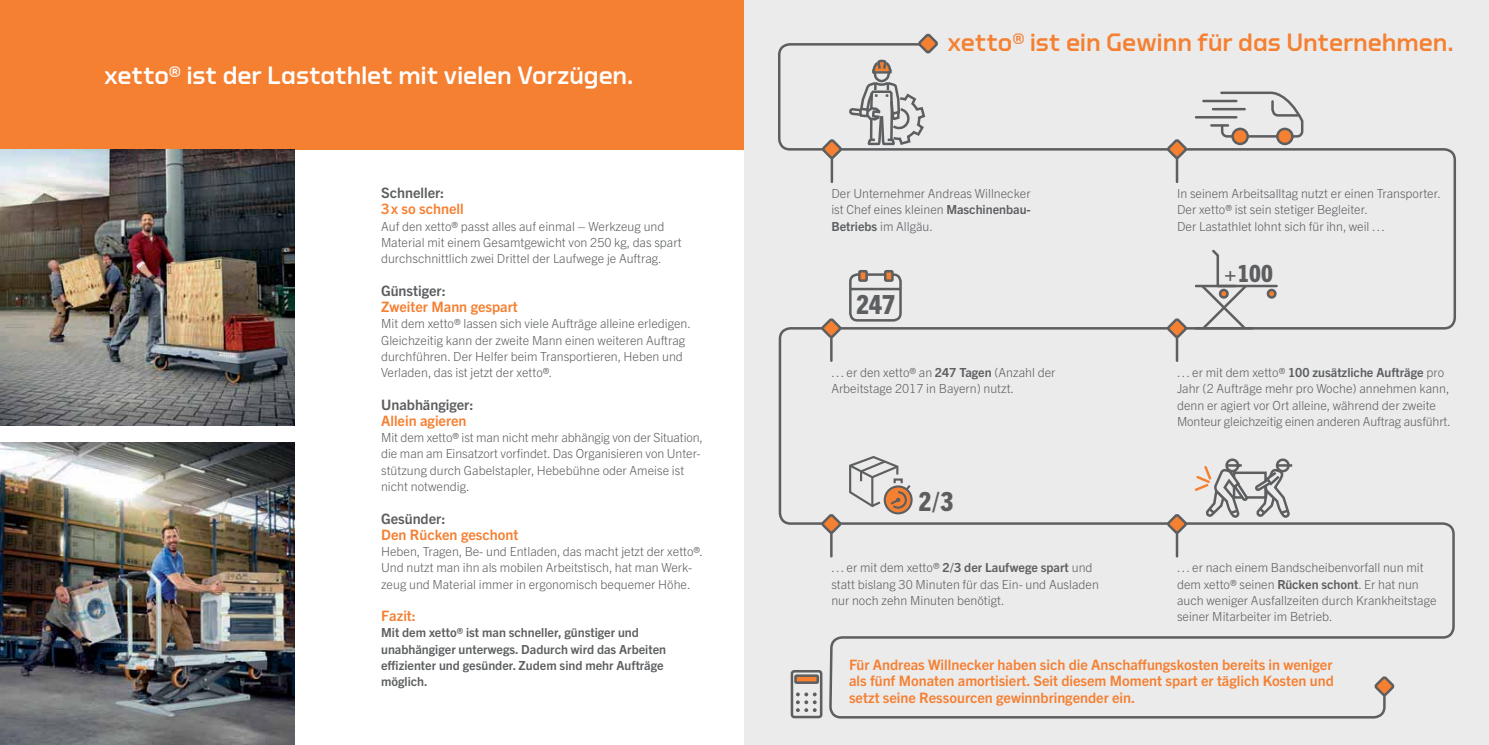
<style>
.page{position:relative;width:1489px;height:745px;background:#fff}
.page>*{position:absolute;margin:0;border:0;box-sizing:border-box;transform-origin:0 0}
.t1{font:800 condensed 26.38px "Trade Gothic Next LT Pro";color:#5c5e60}
.t2{font:500 25px "Torque";letter-spacing:-.005em;color:#fff}
.t3{font:500 25px "Torque";color:#f58032}
.t4{font:800 condensed 23.75px "Trade Gothic Next LT Pro";color:#5c5e60}
.t5{font:700 14.38px/16.2px "Trade Gothic Next LT Pro";color:#f58032;text-align:justify}
.t6{font:700 14.38px "Trade Gothic Next LT Pro";color:#5c5e60}
.t7{font:300 12.5px/16.2px "Trade Gothic Next LT Pro";color:#5c5e60}
.t8{font:700 12.5px/16.2px "Trade Gothic Next LT Pro";color:#5c5e60}
.s1{font-weight:700}
</style>
<div class="page">
<div style="left:0;top:0;width:744px;height:149px;background:#f58032"></div>
<div style="left:744px;top:0;width:744px;height:744px;background:#ebebec"></div>
<img style="left:0;top:149px;width:294px;height:276px">
<img style="left:0;top:442px;width:294px;height:302px">
<svg style="left:778px;top:43px;width:678px;height:676px"></svg>
<hr style="left:830px;top:150px;width:3px;height:32px;background:#5c5e60">
<hr style="left:830px;top:329px;width:2px;height:31px;background:#5c5e60">
<svg style="left:819px;top:316px;width:24px;height:24px"></svg>
<hr style="left:830px;top:525px;width:2px;height:31px;background:#5c5e60">
<hr style="left:1175px;top:329px;width:3px;height:31px;background:#5c5e60">
<svg style="left:1165px;top:316px;width:24px;height:24px"></svg>
<hr style="left:1175px;top:525px;width:3px;height:31px;background:#5c5e60">
<hr style="left:1175px;top:150px;width:3px;height:32px;background:#5c5e60">
<svg style="left:1165px;top:137px;width:24px;height:24px"></svg>
<svg style="left:820px;top:33px;width:120px;height:128px"></svg>
<svg style="left:1372px;top:673px;width:24px;height:25px"></svg>
<div style="left:849px;top:273px;width:52px;height:48px;border:2px solid #5c5e60;border-radius:7px"></div>
<hr style="left:850px;top:287px;width:51px;height:3px;background:#5c5e60">
<div style="left:859px;top:271px;width:7px;height:9px;background:#f58032"></div>
<div style="left:858px;top:270px;width:9px;height:12px;border:2px solid #5c5e60"></div>
<svg style="left:885px;top:271px;width:7px;height:9px"></svg>
<div style="left:883px;top:270px;width:10px;height:12px;border:2px solid #5c5e60"></div>
<svg style="left:1165px;top:457px;width:127px;height:79px"></svg>
<svg style="left:819px;top:454px;width:93px;height:82px"></svg>
<div style="left:790px;top:669px;width:32px;height:48px;border:3px solid #5c5e60;border-radius:2px"></div>
<svg style="left:796px;top:692px;width:20px;height:19px"></svg>
<div style="left:795px;top:675px;width:22px;height:7px;background:#f58032"></div>
<div style="left:794px;top:674px;width:25px;height:9px;border:3px solid #5c5e60"></div>
<hr style="left:1195px;top:284px;width:40px;height:3px;background:#5c5e60">
<hr style="left:1195px;top:327px;width:57px;height:2px;background:#5c5e60">
<svg style="left:1198px;top:247px;width:80px;height:84px"></svg>
<svg style="left:1267px;top:290px;width:8px;height:7px"></svg>
<div style="left:1266px;top:288px;width:10px;height:10px;border:2px solid #5c5e60;border-radius:50%"></div>
<svg style="left:1219px;top:290px;width:8px;height:7px"></svg>
<div style="left:1218px;top:288px;width:10px;height:10px;border:2px solid #5c5e60;border-radius:50%"></div>
<h2 class="t2" style="left:105px;top:66px;width:530px">xetto® ist der Lastathlet mit vielen Vorzügen.</h2>
<p class="t6" style="left:381px;top:188px;width:65px">Schneller:</p>
<p class="t5" style="left:381px;top:203px;width:84px">3 x so schnell</p>
<p class="t7" style="left:381px;top:219px;width:302px">Auf den xetto® passt alles auf einmal – Werkzeug und<br>Material mit einem Gesamtgewicht von 250 kg, das spart durchschnittlich zwei Drittel der Laufwege je Auftrag.</p>
<p class="t6" style="left:381px;top:285px;width:66px">Günstiger:</p>
<p class="t5" style="left:381px;top:300px;width:138px">Zweiter Mann gespart</p>
<p class="t7" style="left:381px;top:316px;width:311px">Mit dem xetto® lassen sich viele Aufträge alleine erledigen.<br>Gleichzeitig kann der zweite Mann einen weiteren Auftrag durchführen. Der Helfer beim Transportieren, Heben und Verladen, das ist jetzt der xetto®.</p>
<p class="t6" style="left:381px;top:399px;width:94px">Unabhängiger:</p>
<p class="t5" style="left:381px;top:414px;width:87px">Allein agieren</p>
<p class="t7" style="left:381px;top:430px;width:323px">Mit dem xetto® ist man nicht mehr abhängig von der Situation, die man am Einsatzort vorfindet. Das Organisieren von Unter&shy;stützung durch Gabelstapler, Hebebühne oder Ameise ist nicht notwendig.</p>
<p class="t6" style="left:381px;top:513px;width:66px">Gesünder:</p>
<p class="t5" style="left:381px;top:528px;width:139px">Den Rücken geschont</p>
<p class="t7" style="left:381px;top:544px;width:323px">Heben, Tragen, Be- und Entladen, das macht jetzt der xetto®.<br>Und nutzt man ihn als mobilen Arbeitstisch, hat man Werk&shy;zeug und Material immer in ergonomisch bequemer Höhe.</p>
<p class="t5" style="left:381px;top:609px;width:36px">Fazit:</p>
<p class="t8" style="left:381px;top:626px;width:286px">Mit dem xetto® ist man schneller, günstiger und unabhängiger unterwegs. Dadurch wird das Arbeiten effizienter und gesünder. Zudem sind mehr Aufträge möglich.</p>
<h2 class="t3" style="left:947px;top:33px;width:507px">xetto® ist ein Gewinn für das Unternehmen.</h2>
<p class="t7" style="left:831px;top:186px;width:201px;text-align:justify">Der Unternehmer Andreas Willnecker ist Chef eines kleinen <span class="s1">Maschinenbau-Betriebs</span> im Allgäu.</p>
<p class="t7" style="left:1176px;top:186px;width:265px">In seinem Arbeitsalltag nutzt er einen Transporter.<br>Der xetto® ist sein stetiger Begleiter.<br>Der Lastathlet lohnt sich für ihn, weil …</p>
<h1 class="t1" style="left:856px;top:289px;width:41px">247</h1>
<h3 class="t4" style="left:1224px;top:259px;width:50px">+100</h3>
<p class="t7" style="left:831px;top:365px;width:225px">… er den xetto® an <span class="s1">247 Tagen</span> (Anzahl der<br>Arbeitstage 2017 in Bayern) nutzt.</p>
<p class="t7" style="left:1176px;top:365px;width:275px">… er mit dem xetto® <span class="s1">100 zusätzliche Aufträge</span> pro Jahr (2 Aufträge mehr pro Woche) annehmen kann, denn er agiert vor Ort alleine, während der zweite Monteur gleichzeitig einen anderen Auftrag ausführt.</p>
<h1 class="t1" style="left:918px;top:486px;width:37px">2 / 3</h1>
<p class="t7" style="left:831px;top:560px;width:269px">… er mit dem xetto® <span class="s1">2 / 3 der Laufwege spart</span> und statt bislang 30 Minuten für das Ein- und Aus laden nur noch zehn Minuten benötigt.</p>
<p class="t7" style="left:1176px;top:560px;width:261px">… er nach einem Bandscheibenvorfall nun mit dem xetto® seinen <span class="s1">Rücken schont</span>. Er hat nun auch weniger Ausfallzeiten durch Krankheitstage seiner Mitarbeiter im Betrieb.</p>
<p class="t5" style="left:849px;top:658px;width:486px">Für Andreas Willnecker haben sich die Anschaffungskosten bereits in weniger als fünf Monaten amortisiert. Seit diesem Moment spart er täglich Kosten und setzt seine Ressourcen gewinnbringender ein.</p>
</div>
